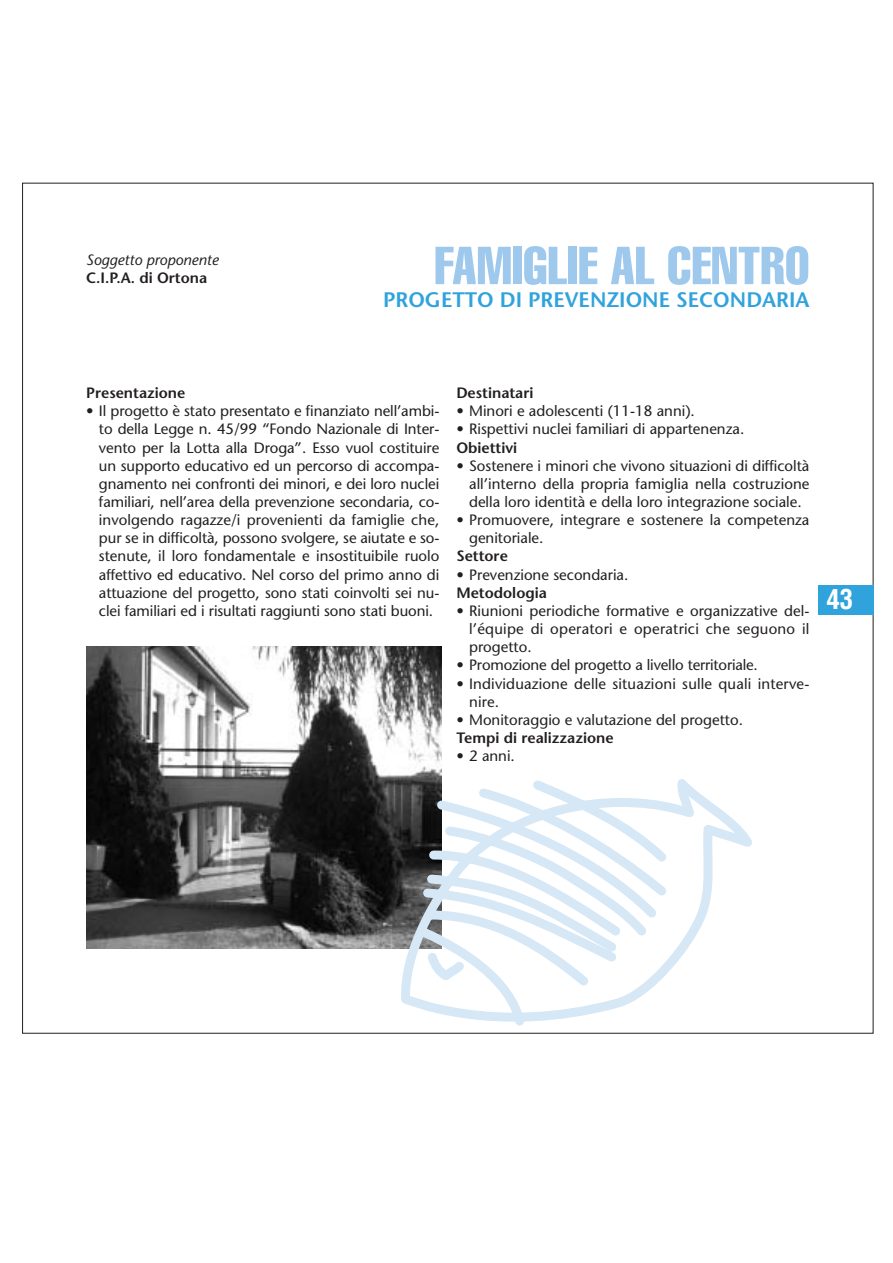
<style>
.page{position:relative;width:893px;height:1263px;background:#fff}
.page>*{position:absolute;margin:0;border:0;box-sizing:border-box;transform-origin:0 0}
.t1{font:extra-condensed 52.5px "Helvetica";letter-spacing:.005em;color:#9fc9ec}
.t2{font:700 condensed 27px "Helvetica";color:#fff}
.t3{font:600 21px "Stone Sans";color:#31a3dc}
.t4{font:15px/18.1px "Stone Sans";color:#231f1f;text-align:justify}
.t5{font:600 15px "Stone Sans";color:#231f1f}
.t6{font:italic 15px "Stone Sans";color:#231f1f}
</style>
<div class="page">
<div style="left:818px;top:585px;width:55px;height:30px;background:#31a3dc"></div>
<img style="left:86px;top:646px;width:355px;height:302px">
<svg style="left:396px;top:762px;width:372px;height:272px"></svg>
<p class="t6" style="left:86px;top:254px;width:134px">Soggetto proponente</p>
<p class="t5" style="left:86px;top:272px;width:122px">C.I.P.A. di Ortona</p>
<h1 class="t1" style="left:434px;top:247px;width:376px">FAMIGLIE AL CENTRO</h1>
<h3 class="t3" style="left:383px;top:291px;width:428px">PROGETTO DI PREVENZIONE SECONDARIA</h3>
<p class="t5" style="left:86px;top:387px;width:101px">Presentazione</p>
<p class="t4" style="left:99px;top:404px;width:342px;text-indent:-13px">• Il progetto è stato presentato e finanziato nell’ambi&shy;to della Legge n. 45/99 “Fondo Nazionale di Inter&shy;vento per la Lotta alla Droga”. Esso vuol costituire un supporto educativo ed un percorso di accompa&shy;gnamento nei confronti dei minori, e dei loro nuclei familiari, nell’area della prevenzione secondaria, co&shy;involgendo ragazze/i provenienti da famiglie che, pur se in difficoltà, possono svolgere, se aiutate e so&shy;stenute, il loro fondamentale e insostituibile ruolo affettivo ed educativo. Nel corso del primo anno di attuazione del progetto, sono stati coinvolti sei nu&shy;clei familiari ed i risultati raggiunti sono stati buoni.</p>
<p class="t5" style="left:456px;top:387px;width:79px">Destinatari</p>
<p class="t4" style="left:456px;top:404px;width:240px">• Minori e adolescenti (11-18 anni).</p>
<p class="t4" style="left:456px;top:422px;width:289px">• Rispettivi nuclei familiari di appartenenza.</p>
<p class="t5" style="left:456px;top:442px;width:62px">Obiettivi</p>
<p class="t4" style="left:469px;top:458px;width:342px;text-indent:-13px">• Sostenere i minori che vivono situazioni di difficoltà all’interno della propria famiglia nella costruzione della loro identità e della loro integrazione sociale.</p>
<p class="t4" style="left:469px;top:512px;width:342px;text-indent:-13px">• Promuovere, integrare e sostenere la competenza genitoriale.</p>
<p class="t5" style="left:456px;top:550px;width:53px">Settore</p>
<p class="t4" style="left:456px;top:567px;width:173px">• Prevenzione secondaria.</p>
<p class="t5" style="left:456px;top:587px;width:92px">Metodologia</p>
<p class="t4" style="left:469px;top:603px;width:342px;text-indent:-13px">• Riunioni periodiche formative e organizzative del&shy;l’équipe di operatori e operatrici che seguono il progetto.</p>
<p class="t4" style="left:456px;top:658px;width:303px">• Promozione del progetto a livello territoriale.</p>
<p class="t4" style="left:469px;top:676px;width:342px;text-indent:-13px">• Individuazione delle situazioni sulle quali interve&shy;nire.</p>
<p class="t4" style="left:456px;top:712px;width:288px">• Monitoraggio e valutazione del progetto.</p>
<p class="t5" style="left:456px;top:732px;width:159px">Tempi di realizzazione</p>
<p class="t4" style="left:456px;top:748px;width:60px">• 2 anni.</p>
<h2 class="t2" style="left:826px;top:589px;width:28px">43</h2>
</div>
